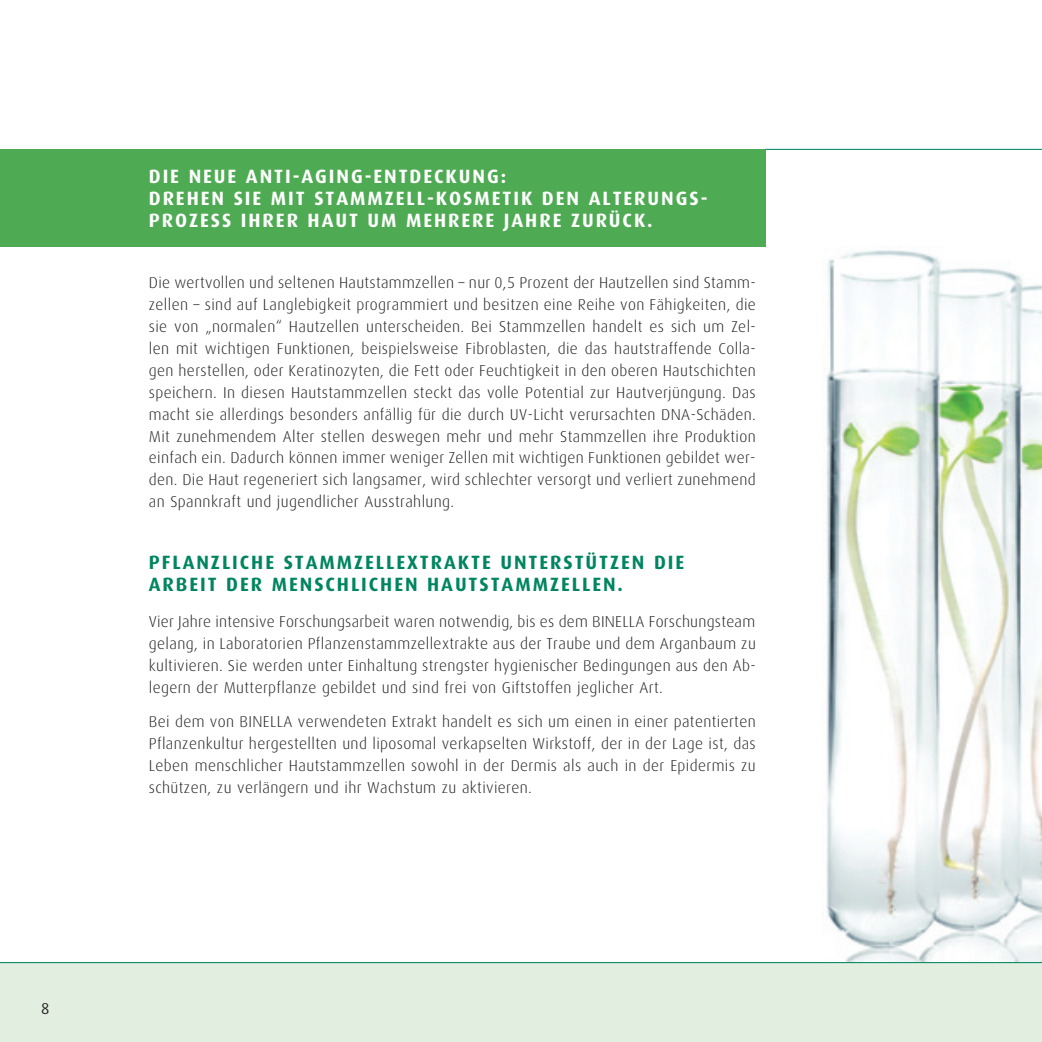
<style>
.page{position:relative;width:1042px;height:1042px;background:#fff}
.page>*{position:absolute;margin:0;border:0;box-sizing:border-box;transform-origin:0 0}
.t1{font:700 19.25px "Dax";letter-spacing:.1em;color:#fff}
.t2{font:700 19.25px "Dax";letter-spacing:.1em;color:#008561}
.t3{font:300 15.75px/21.9px "Dax";letter-spacing:.025em;color:#231f20;text-align:justify}
.t4{font:15.75px "Dax";color:#231f20}
</style>
<div class="page">
<img style="left:824px;top:250px;width:218px;height:712px">
<div style="left:0;top:962px;width:1042px;height:80px;background:#e2eedf"></div>
<hr style="left:0;top:962px;width:1042px;height:1px;background:#008561">
<div style="left:0;top:149px;width:766px;height:97px;background:#4fab53"></div>
<hr style="left:765px;top:149px;width:277px;height:1px;background:#008561">
<p class="t4" style="left:41px;top:1000px;width:10px">8</p>
<p class="t1" style="left:149px;top:166px;width:11px">DIE</p>
<p class="t1" style="left:189px;top:166px;width:13px">NEUE</p>
<p class="t1" style="left:246px;top:166px;width:82px">ANTI -AGING</p>
<p class="t1" style="left:365px;top:166px;width:108px">-ENTDECKUNG</p>
<p class="t1" style="left:501px;top:166px;width:7px">:</p>
<p class="t1" style="left:149px;top:188px;width:14px">DREHEN</p>
<p class="t1" style="left:234px;top:188px;width:50px">SIE MIT</p>
<p class="t1" style="left:314px;top:188px;width:82px">STAMMZELL</p>
<p class="t1" style="left:427px;top:188px;width:22px">-KOS</p>
<p class="t1" style="left:474px;top:188px;width:141px">METIK DEN ALTERUNGS-</p>
<p class="t1" style="left:149px;top:210px;width:13px">PROZESS</p>
<p class="t1" style="left:241px;top:210px;width:21px">IHRER</p>
<p class="t1" style="left:308px;top:210px;width:27px">HAUT</p>
<p class="t1" style="left:367px;top:210px;width:158px">UM MEHRERE JAHRE</p>
<p class="t1" style="left:571px;top:210px;width:14px">ZURÜC</p>
<p class="t1" style="left:634px;top:210px;width:20px">K.</p>
<p class="t3" style="left:149px;top:272px;width:608px">Die wertvollen und seltenen Hautstammzellen – nur 0,5 Prozent der Hautzellen sind Stamm&shy;zellen – sind auf Langlebigkeit programmiert und besitzen eine Reihe von Fähigkeiten, die sie von „normalen“ Hautzellen unterscheiden. Bei Stammzellen handelt es sich um Zel&shy;len mit wichtigen Funktionen, beispielsweise Fibroblasten, die das hautstraffende Colla&shy;gen herstellen, oder Keratinozyten, die Fett oder Feuchtigkeit in den oberen Hautschichten speichern. In diesen Hautstammzellen steckt das volle Potential zur Hautverjüngung. Das macht sie allerdings besonders anfällig für die durch UV-Licht verursachten DNA-Schäden.<br>Mit zunehmendem Alter stellen deswegen mehr und mehr Stammzellen ihre Produktion einfach ein. Dadurch können immer weniger Zellen mit wichtigen Funktionen gebildet wer&shy;den. Die Haut regeneriert sich langsamer, wird schlechter versorgt und verliert zunehmend an Spannkraft und jugendlicher Ausstrahlung.</p>
<p class="t2" style="left:149px;top:551px;width:25px">PFLANZLICHE</p>
<p class="t2" style="left:284px;top:551px;width:82px">STAMMZELLE</p>
<p class="t2" style="left:407px;top:551px;width:26px">XTRA</p>
<p class="t2" style="left:458px;top:551px;width:56px">KTE UNTERSTÜTZEN</p>
<p class="t2" style="left:654px;top:551px;width:23px">DIE</p>
<p class="t2" style="left:149px;top:573px;width:50px">ARBEIT</p>
<p class="t2" style="left:226px;top:573px;width:76px">DER MENSCHLICHEN</p>
<p class="t2" style="left:427px;top:573px;width:135px">HAUTSTAMMZELLEN</p>
<p class="t2" style="left:617px;top:573px;width:7px">.</p>
<p class="t3" style="left:149px;top:611px;width:608px">Vier Jahre intensive Forschungsarbeit waren notwendig, bis es dem BINELLA Forschungsteam gelang, in Laboratorien Pflanzenstammzellextrakte aus der Traube und dem Arganbaum zu kultivieren. Sie werden unter Einhaltung strengster hygienischer Bedingungen aus den Ab&shy;legern der Mutterpflanze gebildet und sind frei von Giftstoffen jeglicher Art.</p>
<p class="t3" style="left:149px;top:711px;width:608px">Bei dem von BINELLA verwendeten Extrakt handelt es sich um einen in einer patentierten Pflanzenkultur hergestellten und liposomal verkapselten Wirkstoff, der in der Lage ist, das Leben menschlicher Hautstammzellen sowohl in der Dermis als auch in der Epidermis zu schützen, zu verlängern und ihr Wachstum zu aktivieren.</p>
</div>
